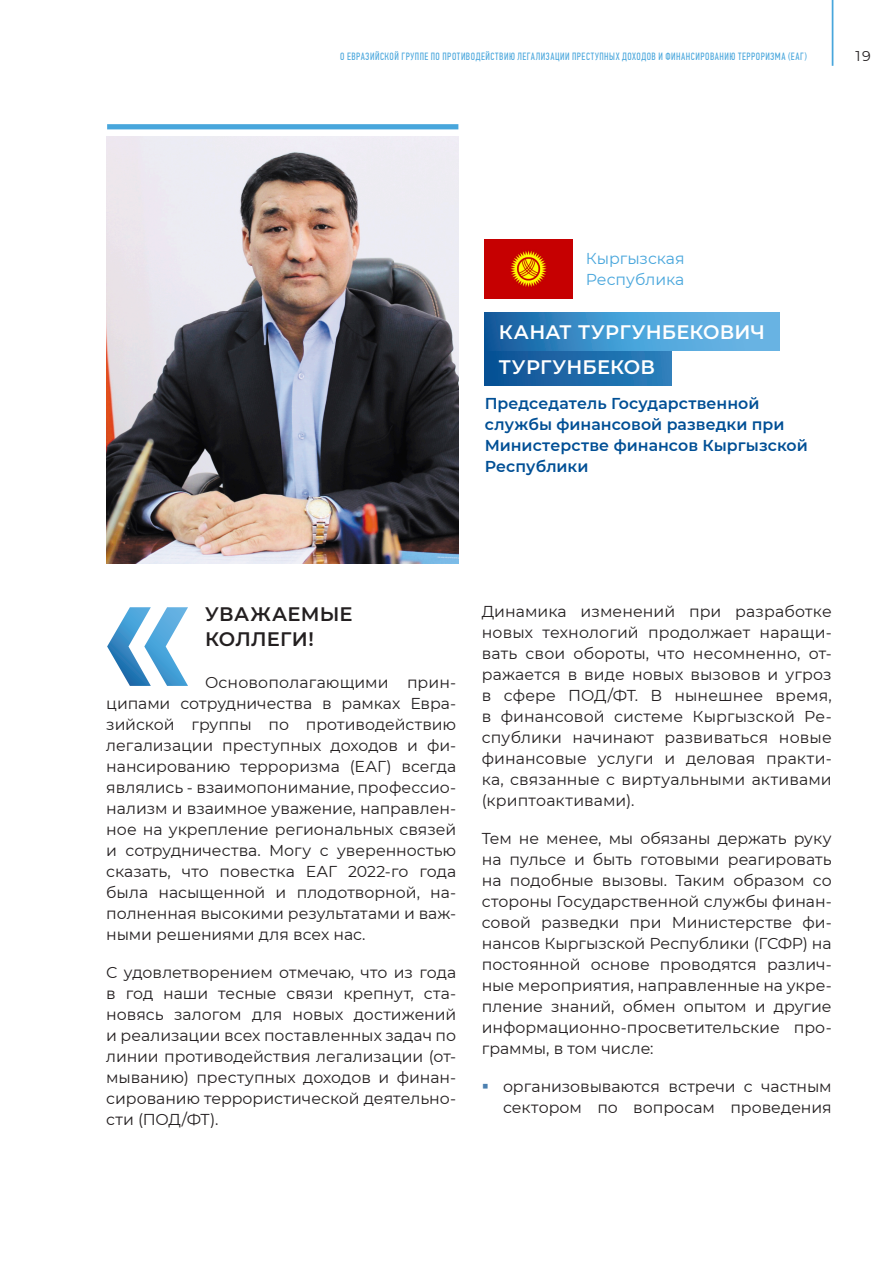
<style>
.page{position:relative;width:893px;height:1263px;background:#fff}
.page>*{position:absolute;margin:0;border:0;box-sizing:border-box;transform-origin:0 0}
.Paragraph_Style_1{font:600 19.5px/34.5px "Montserrat";letter-spacing:.005em;color:#fff}
.t1{font:600 19.5px/25.5px "Montserrat";letter-spacing:.01em;color:#231f20}
.Paragraph_Style_1-2{font:15.75px/21px "Montserrat";color:#231f20;text-align:justify}
.Paragraph_Style_1-3{font:600 15.75px/21px "Montserrat";letter-spacing:.005em;color:#004f95}
.Paragraph_Style_1-4{font:15.75px/21px "Montserrat";color:#48a6dc}
.t2{font:14.25px "Montserrat";color:#231f20}
.t3{font:10.5px "PF Din Text Comp Pro";letter-spacing:.05em;color:#48a6dc}
</style>
<div class="page">
<hr style="left:832px;top:0;width:1px;height:66px;background:#48a6dc">
<img style="left:106px;top:137px;width:352px;height:426px">
<img style="left:484px;top:240px;width:88px;height:58px">
<svg style="left:107px;top:607px;width:81px;height:79px"></svg>
<div style="left:107px;top:124px;width:351px;height:5px;background:#48a6dc"></div>
<svg style="left:484px;top:350px;width:188px;height:35px;background:#1c69a8"></svg>
<svg style="left:484px;top:313px;width:296px;height:37px;background:#4596cd"></svg>
<p class="t3" style="left:340px;top:51px;width:468px">О ЕВРАЗИЙСКОЙ ГРУППЕ ПО ПРОТИВОДЕЙСТВИЮ ЛЕГАЛИЗАЦИИ ПРЕСТУПНЫХ ДОХОДОВ И ФИНАНСИРОВАНИЮ ТЕРРОРИЗМА (ЕАГ)</p>
<p class="t2" style="left:856px;top:47px;width:17px">19</p>
<p class="Paragraph_Style_1-4" style="left:586px;top:247px;width:100px">Кыргызская<br>Республика</p>
<p class="Paragraph_Style_1" style="left:499px;top:314px;width:268px">КАНАТ ТУРГУНБЕКОВИЧ<br>ТУРГУНБЕКОВ</p>
<p class="Paragraph_Style_1-3" style="left:485px;top:393px;width:325px">Председатель Государственной службы финансовой разведки при<br>Министерстве финансов Кыргызской<br>Республики</p>
<p class="t1" style="left:205px;top:600px;width:149px">УВАЖАЕМЫЕ<br>КОЛЛЕГИ!</p>
<p class="Paragraph_Style_1-2" style="left:106px;top:672px;width:351px;text-indent:99px">Основополагающими прин&shy;ципами сотрудничества в рамках Евра&shy;зийской группы по противодействию легализации преступных доходов и фи&shy;нансированию терроризма (ЕАГ) всегда являлись - взаимопонимание, профессио&shy;нализм и взаимное уважение, направлен&shy;ное на укрепление региональных связей и сотрудничества. Могу с уверенностью сказать, что повестка ЕАГ 2022-го года была насыщенной и плодотворной, на&shy;полненная высокими результатами и важ&shy;ными решениями для всех нас.</p>
<p class="Paragraph_Style_1-2" style="left:106px;top:962px;width:351px">С удовлетворением отмечаю, что из года в год наши тесные связи крепнут, ста&shy;новясь залогом для новых достижений и реализации всех поставленных задач по линии противодействия легализации (от&shy;мыванию) преступных доходов и финан&shy;сированию террористической деятельно&shy;сти (ПОД/ФТ).</p>
<p class="Paragraph_Style_1-2" style="left:482px;top:600px;width:351px">Динамика изменений при разработке новых технологий продолжает наращи&shy;вать свои обороты, что несомненно, от&shy;ражается в виде новых вызовов и угроз в сфере ПОД/ФТ. В нынешнее время, в финансовой системе Кыргызской Ре&shy;спублики начинают развиваться новые финансовые услуги и деловая практи&shy;ка, связанные с виртуальными активами (криптоактивами).</p>
<p class="Paragraph_Style_1-2" style="left:482px;top:827px;width:351px">Тем не менее, мы обязаны держать руку на пульсе и быть готовыми реагировать на подобные вызовы. Таким образом со стороны Государственной службы финан&shy;совой разведки при Министерстве фи&shy;нансов Кыргызской Республики (ГСФР) на постоянной основе проводятся различ&shy;ные мероприятия, направленные на укре&shy;пление знаний, обмен опытом и другие информационно-просветительские про&shy;граммы, в том числе:</p>
<p class="Paragraph_Style_1-2" style="left:503px;top:1075px;width:330px">организовываются встречи с частным сектором по вопросам проведения</p>
</div>
